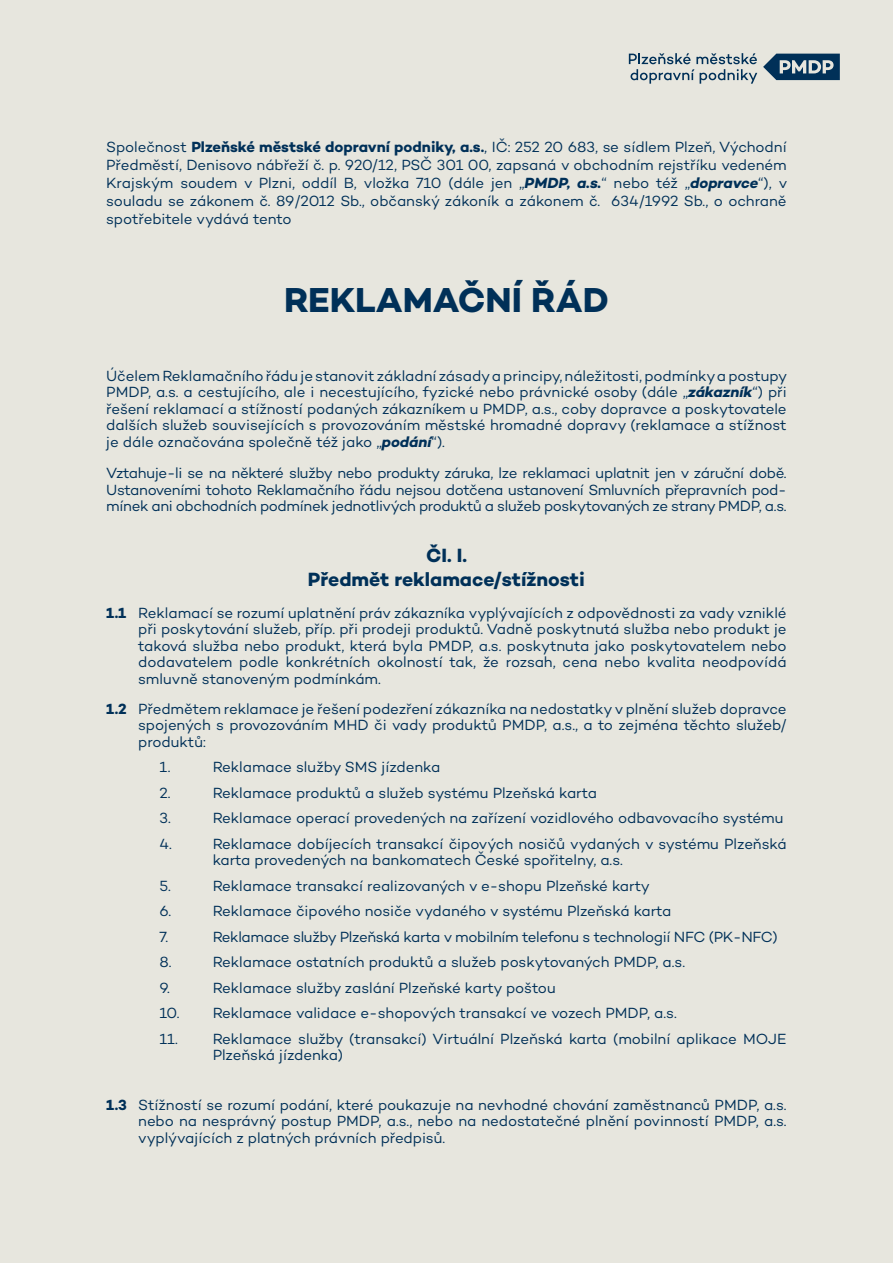
<style>
.page{position:relative;width:893px;height:1263px;background:#e7e6de}
.page>*{position:absolute;margin:0;border:0;box-sizing:border-box;transform-origin:0 0}
.t1{font:700 35.25px "Campton";color:#003058}
.t2{font:700 19.5px "Campton";color:#003058}
.Style4{font:15px/16.5px "Campton";letter-spacing:-.005em;color:#003058;text-align:justify}
.Style4-2{font:15px "Campton";letter-spacing:-.025em;color:#003058}
.s1{font-weight:700}
.s2{font-weight:700;font-style:italic}
</style>
<div class="page">
<svg style="left:763px;top:54px;width:77px;height:26px"></svg>
<svg style="left:629px;top:53px;width:128px;height:31px"></svg>
<p class="Style4" style="left:106px;top:138px;width:682px;line-height:18px">Společnost <span class="s1">Plzeňské městské dopravní podniky, a.s.</span>, IČ: 252 20 683, se sídlem Plzeň, Východní Předměstí, Denisovo nábřeží č. p. 920/12, PSČ 301 00, zapsaná v obchodním rejstříku vedeném Krajským soudem v Plzni, oddíl B, vložka 710 (dále jen „<span class="s2">PMDP, a.s.</span>“ nebo též „<span class="s2">dopravce</span>“), v souladu se zákonem č. 89/2012 Sb., občanský zákoník a zákonem č. 634/1992 Sb., o ochraně spotřebitele vydává tento</p>
<p class="t1" style="left:284px;top:277px;width:326px">REKLAMAČNÍ ŘÁD</p>
<p class="Style4" style="left:106px;top:367px;width:682px">Účelem Reklamačního řádu je stanovit základní zásady a principy, náležitosti, podmínky apostupy PMDP, a.s. a cestujícího, ale i necestujícího, fyzické nebo právnické osoby (dále „<span class="s2">zákazník</span>“) při řešení reklamací a stížností podaných zákazníkem u PMDP, a.s., coby dopravce a poskytovatele dalších služeb souvisejících s provozováním městské hromadné dopravy (reklamace a stížnost je dále označována společně též jako „<span class="s2">podání</span>“).</p>
<p class="Style4" style="left:106px;top:464px;width:682px">Vztahuje-li se na některé služby nebo produkty záruka, lze reklamaci uplatnit jen v záruční době.<br>Ustanoveními tohoto Reklamačního řádu nejsou dotčena ustanovení Smluvních přepravních pod&shy;mínek ani obchodních podmínek jednotlivých produktů a služeb poskytovaných ze strany PMDP, a.s.</p>
<p class="t2" style="left:426px;top:543px;width:42px">ČI. I.</p>
<p class="t2" style="left:308px;top:567px;width:279px">Předmět reklamace/stížnosti</p>
<p class="Style4" style="left:138px;top:604px;width:650px;text-indent:-32px"><span class="s1">1.1</span> Reklamací se rozumí uplatnění práv zákazníka vyplývajících z odpovědnosti za vady vzniklé při poskytování služeb, příp. při prodeji produktů. Vadně poskytnutá služba nebo produkt je taková služba nebo produkt, která byla PMDP, a.s. poskytnuta jako poskytovatelem nebo dodavatelem podle konkrétních okolností tak, že rozsah, cena nebo kvalita neodpovídá smluvně stanoveným podmínkám.</p>
<p class="Style4" style="left:138px;top:700px;width:650px;text-indent:-32px"><span class="s1">1.2</span> Předmětem reklamace je řešení podezření zákazníka na nedostatky v plnění služeb dopravce spojených s provozováním MHD či vady produktů PMDP, a.s., a to zejména těchto služeb/ produktů:</p>
<p class="Style4" style="left:159px;top:758px;width:12px">1.</p>
<p class="Style4" style="left:213px;top:758px;width:229px">Reklamace služby SMS jízdenka</p>
<p class="Style4" style="left:159px;top:784px;width:13px">2.</p>
<p class="Style4" style="left:213px;top:784px;width:386px">Reklamace produktů a služeb systému Plzeňská karta</p>
<p class="Style4" style="left:159px;top:809px;width:13px">3.</p>
<p class="Style4" style="left:213px;top:809px;width:572px">Reklamace operací provedených na zařízení vozidlového odbavovacího systému</p>
<p class="Style4" style="left:159px;top:835px;width:14px">4.</p>
<p class="Style4" style="left:213px;top:835px;width:575px">Reklamace dobíjecích transakcí čipových nosičů vydaných v systému Plzeňská karta provedených na bankomatech České spořitelny, a.s.</p>
<p class="Style4" style="left:159px;top:877px;width:13px">5.</p>
<p class="Style4" style="left:213px;top:877px;width:439px">Reklamace transakcí realizovaných v e-shopu Plzeňské karty</p>
<p class="Style4" style="left:159px;top:902px;width:13px">6.</p>
<p class="Style4" style="left:213px;top:902px;width:460px">Reklamace čipového nosiče vydaného v systému Plzeňská karta</p>
<p class="Style4" style="left:159px;top:928px;width:10px">7.</p>
<p class="Style4-2" style="left:213px;top:927px;width:566px">Reklamace služby Plzeňská karta v mobilním telefonu s technologií NFC (PK-NFC)</p>
<p class="Style4" style="left:159px;top:953px;width:14px">8.</p>
<p class="Style4" style="left:213px;top:953px;width:474px">Reklamace ostatních produktů a služeb poskytovaných PMDP, a.s.</p>
<p class="Style4" style="left:159px;top:979px;width:12px">9.</p>
<p class="Style4" style="left:213px;top:979px;width:345px">Reklamace služby zaslání Plzeňské karty poštou</p>
<p class="Style4" style="left:159px;top:1004px;width:519px">10. Reklamace validace e-shopových transakcí ve vozech PMDP, a.s.</p>
<p class="Style4" style="left:213px;top:1030px;width:575px;text-indent:-53px">11. Reklamace služby (transakcí) Virtuální Plzeňská karta (mobilní aplikace MOJE<br>Plzeňská jízdenka)</p>
<p class="Style4" style="left:138px;top:1096px;width:650px;text-indent:-32px"><span class="s1">1.3</span> Stížností se rozumí podání, které poukazuje na nevhodné chování zaměstnanců PMDP, a.s. nebo na nesprávný postup PMDP, a.s., nebo na nedostatečné plnění povinností PMDP, a.s. vyplývajících z platných právních předpisů.</p>
</div>
